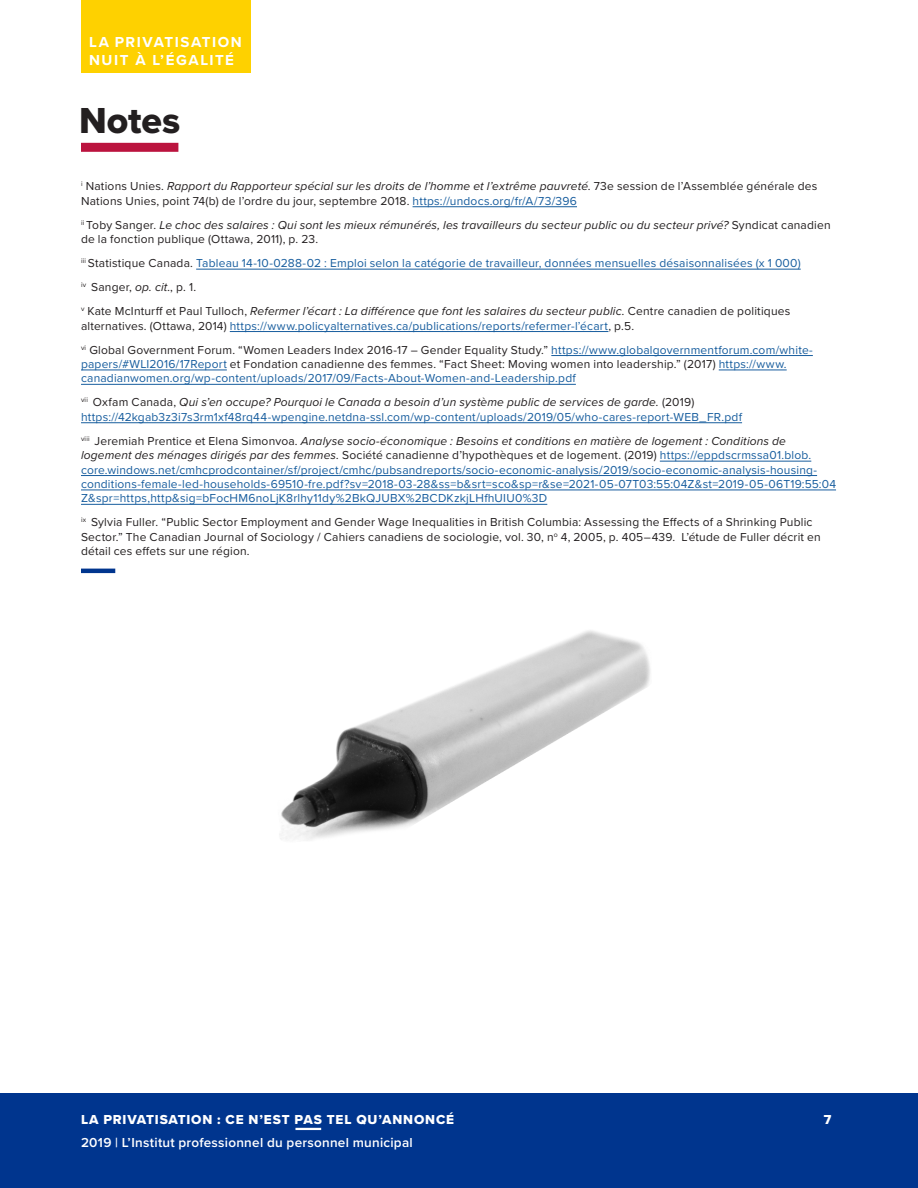
<style>
.page{position:relative;width:918px;height:1188px;background:#fff}
.page>*{position:absolute;margin:0;border:0;box-sizing:border-box;transform-origin:0 0}
.t1{font:37.5px "Proxima Nova Extrabld";letter-spacing:-.005em;color:#231f20}
.t2{font:700 15px/18px "Proxima Nova";letter-spacing:.1em;color:#fff}
.t3{font:600 13.5px "Proxima Nova";letter-spacing:.02em;color:#fff}
.t4{font:13.5px "Proxima Nova Extrabld";letter-spacing:.06em;color:#fff}
.t5{font:12px/14.4px "Proxima Nova";letter-spacing:.015em;color:#175d9e}
.t6{font:12px/14.4px "Proxima Nova";letter-spacing:.015em;color:#231f20}
.t7{font:italic 12px/14.4px "Proxima Nova";letter-spacing:.01em;color:#231f20}
.s1{font-style:italic}
.s2{color:#175d9e}
.s3{font-style:normal}
.s4{color:#231f20}
.s5{font-style:italic;color:#231f20}
</style>
<div class="page">
<div style="left:0;top:1094px;width:918px;height:94px;background:#00358e"></div>
<div style="left:81px;top:0;width:169px;height:72px;background:#fed100"></div>
<hr style="left:295px;top:1128px;width:26px;height:2px;background:#fff">
<div style="left:81px;top:143px;width:97px;height:9px;background:#bb133e"></div>
<hr style="left:81px;top:569px;width:34px;height:4px;background:#00358e">
<hr style="left:413px;top:206px;width:164px;height:1px;background:#175d9e">
<hr style="left:196px;top:269px;width:605px;height:1px;background:#175d9e">
<hr style="left:230px;top:331px;width:378px;height:1px;background:#175d9e">
<hr style="left:551px;top:355px;width:262px;height:1px;background:#175d9e">
<hr style="left:81px;top:370px;width:146px;height:1px;background:#175d9e">
<hr style="left:719px;top:370px;width:68px;height:1px;background:#175d9e">
<hr style="left:81px;top:384px;width:495px;height:1px;background:#175d9e">
<hr style="left:81px;top:422px;width:661px;height:1px;background:#175d9e">
<hr style="left:660px;top:461px;width:151px;height:1px;background:#175d9e">
<hr style="left:81px;top:475px;width:736px;height:1px;background:#175d9e">
<hr style="left:81px;top:490px;width:755px;height:1px;background:#175d9e">
<hr style="left:81px;top:504px;width:466px;height:1px;background:#175d9e">
<img style="left:279px;top:630px;width:371px;height:211px">
<p class="t2" style="left:89px;top:32px;width:154px">LA PRIVATISATION<br>NUIT À L’ÉGALITÉ</p>
<p class="t1" style="left:79px;top:93px;width:103px">Notes</p>
<p class="t6" style="left:81px;top:179px;width:738px"><sup>i</sup> Nations Unies. <span class="s1">Rapport du Rapporteur spécial sur les droits de l’homme et l’extrême pauvreté</span>. 73e session de l’Assemblée générale des<br>Nations Unies, point 74(b) de l’ordre du jour, septembre 2018. <span class="s2">https://undocs.org/fr/A/73/396</span></p>
<p class="t7" style="left:81px;top:217px;width:751px"><sup>ii</sup> <span class="s3">Toby Sanger.</span> Le choc des salaires : Qui sont les mieux rémunérés, les travailleurs du secteur public ou du secteur privé? <span class="s3">Syndicat canadien de la fonction publique (Ottawa, 2011), p. 23.</span></p>
<p class="t5" style="left:81px;top:256px;width:721px"><sup>iii</sup> <span class="s4">Statistique Canada.</span> Tableau 14-10-0288-02 : Emploi selon la catégorie de travailleur, données mensuelles désaisonnalisées (x 1 000)</p>
<p class="t6" style="left:81px;top:280px;width:117px"><sup>iv</sup> Sanger, <span class="s1">op. cit.</span>, p. 1.</p>
<p class="t6" style="left:81px;top:304px;width:711px"><sup>v</sup> Kate McInturff et Paul Tulloch, <span class="s1">Refermer l’écart : La différence que font les salaires du secteur public.</span> Centre canadien de politiques alternatives. (Ottawa, 2014) <span class="s2">https://www.policyalternatives.ca/publications/reports/refermer-l’écart</span>, p.5.</p>
<p class="t5" style="left:81px;top:342px;width:733px"><sup>vi</sup> <span class="s4">Global Government Forum. “Women Leaders Index 2016-17 – Gender Equality Study.”</span> https://www.globalgovernmentforum.com/white&shy;papers/#WLI2016/17Report <span class="s4">et Fondation canadienne des femmes. “Fact Sheet: Moving women into leadership.” (2017)</span> https://www. canadianwomen.org/wp-content/uploads/2017/09/Facts-About-Women-and-Leadership.pdf</p>
<p class="t5" style="left:81px;top:395px;width:663px"><sup>vii</sup> <span class="s4">Oxfam Canada,</span> <span class="s5">Qui s’en occupe? Pourquoi le Canada a besoin d’un système public de services de garde.</span> <span class="s4">(2019) </span>https://42kgab3z3i7s3rm1xf48rq44-wpengine.netdna-ssl.com/wp-content/uploads/2019/05/who-cares-report-WEB_FR.pdf</p>
<p class="t5" style="left:81px;top:433px;width:757px"><sup>viii</sup> <span class="s4">Jeremiah Prentice et Elena Simonvoa.</span> <span class="s5">Analyse socio-économique : Besoins et conditions en matière de logement : Conditions de logement des ménages dirigés par des femmes.</span> <span class="s4">Société canadienne d’hypothèques et de logement. (2019)</span> https://eppdscrmssa01.blob. core.windows.net/cmhcprodcontainer/sf/project/cmhc/pubsandreports/socio-economic-analysis/2019/socio-economic-analysis-housing&shy;conditions-female-led-households-69510-fre.pdf?sv=2018-03-28&amp;ss=b&amp;srt=sco&amp;sp=r&amp;se=2021-05-07T03:55:04Z&amp;st=2019-05-06T19:55:04<br>Z&amp;spr=https,http&amp;sig=bFocHM6noLjK8rlhy11dy%2BkQJUBX%2BCDKzkjLHfhUIU0%3D</p>
<p class="t6" style="left:81px;top:515px;width:741px"><sup>ix</sup> Sylvia Fuller. “Public Sector Employment and Gender Wage Inequalities in British Columbia: Assessing the Effects of a Shrinking Public<br>Sector.” The Canadian Journal of Sociology / Cahiers canadiens de sociologie, vol. 30, n<sup>o</sup> 4, 2005, p. 405–439. L’étude de Fuller décrit en détail ces effets sur une région.</p>
<p class="t4" style="left:81px;top:1110px;width:375px">LA PRIVATISATION : CE N’EST PAS TEL QU’ANNONCÉ</p>
<p class="t3" style="left:81px;top:1132px;width:333px">2019 | L’Institut professionnel du personnel municipal</p>
<p class="t4" style="left:824px;top:1110px;width:9px">7</p>
</div>
